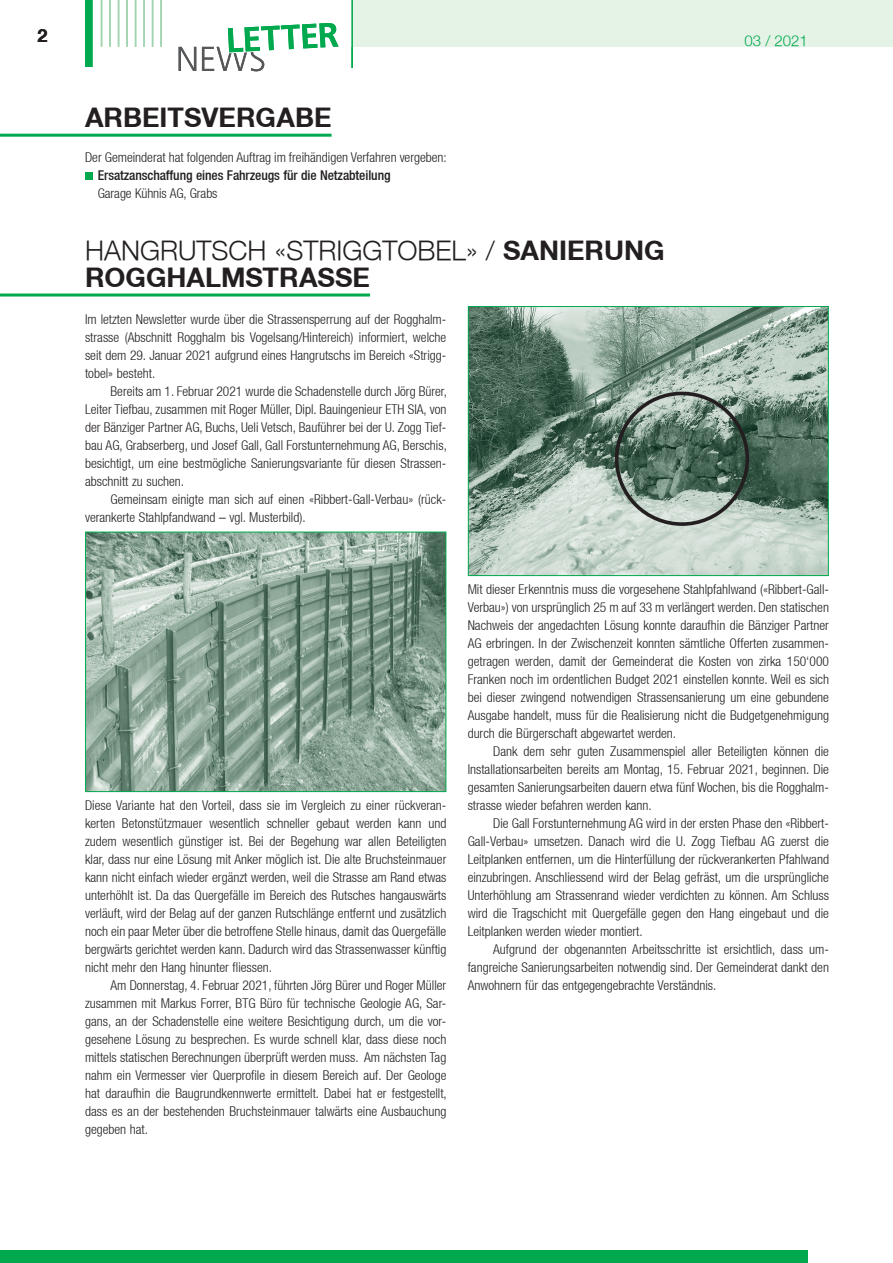
<style>
.page{position:relative;width:893px;height:1263px;background:#fff}
.page>*{position:absolute;margin:0;border:0;box-sizing:border-box;transform-origin:0 0}
.t1{font:300 27px "Helvetica Neue";color:#231f20}
.t2{font:700 27px "Helvetica Neue CE";color:#231f20}
.t3{font:700 18px "Helvetica Neue CE";color:#231f20}
.t4{font:300 15px "Helvetica Neue";color:#00a94e}
.t5{font:300 condensed 13.5px/18px "Helvetica Neue LT";color:#231f20;text-align:justify}
.t6{font:500 condensed 13.5px "Helvetica Neue";letter-spacing:-.005em;color:#231f20}
.s1{font-family:"Helvetica Neue CE";font-weight:700}
</style>
<div class="page">
<div style="left:85px;top:173px;width:7px;height:7px;background:#00a94e"></div>
<hr style="left:0;top:134px;width:332px;height:3px;background:#00a94e">
<hr style="left:0;top:293px;width:370px;height:3px;background:#00a94e">
<svg style="left:85px;top:531px;width:362px;height:261px;background:#8aa495"></svg>
<svg style="left:467px;top:306px;width:362px;height:270px;background:#89a093"></svg>
<div style="left:615px;top:392px;width:134px;height:134px;border:4px solid #231f20;border-radius:50%"></div>
<div style="left:352px;top:0;width:541px;height:47px;background:#e5f3e7"></div>
<div style="left:85px;top:0;width:8px;height:67px;background:#00a94e"></div>
<hr style="left:101px;top:0;width:1px;height:47px;background:#a1d4ae">
<hr style="left:109px;top:0;width:2px;height:47px;background:#a1d4ae">
<hr style="left:118px;top:0;width:1px;height:47px;background:#a1d4ae">
<hr style="left:126px;top:0;width:2px;height:47px;background:#a1d4ae">
<hr style="left:135px;top:0;width:1px;height:47px;background:#a1d4ae">
<hr style="left:143px;top:0;width:2px;height:47px;background:#a1d4ae">
<hr style="left:152px;top:0;width:1px;height:47px;background:#a1d4ae">
<hr style="left:160px;top:0;width:2px;height:47px;background:#a1d4ae">
<hr style="left:351px;top:0;width:2px;height:68px;background:#00a94e">
<div style="left:0;top:1250px;width:808px;height:13px;background:#00a94e"></div>
<svg style="left:179px;top:47px;width:17px;height:24px"></svg>
<svg style="left:202px;top:23px;width:137px;height:48px"></svg>
<h2 class="t3" style="left:38px;top:25px;width:12px">2</h2>
<p class="t4" style="left:744px;top:32px;width:65px">03 / 2021</p>
<p class="t4" style="left:718px;top:32px;width:54px">Oktober</p>
<p class="t4" style="left:791px;top:32px;width:18px">09</p>
<h1 class="t2" style="left:85px;top:101px;width:248px">ARBEITSVERGABE</h1>
<p class="t5" style="left:85px;top:148px;width:363px">Der Gemeinderat hat folgenden Auftrag im freihändigen Verfahren vergeben:</p>
<p class="t6" style="left:98px;top:167px;width:294px">Ersatzanschaffung eines Fahrzeugs für die Netzabteilung</p>
<p class="t5" style="left:98px;top:184px;width:121px">Garage Kühnis AG, Grabs</p>
<h1 class="t1" style="left:85px;top:234px;width:581px">HANGRUTSCH «STRIGGTOBEL» / <span class="s1">SANIERUNG</span></h1>
<h1 class="t2" style="left:85px;top:261px;width:287px">ROGGHALMSTRASSE</h1>
<p class="t5" style="left:85px;top:310px;width:363px">Im letzten Newsletter wurde über die Strassensperrung auf der Rogghalm&shy;strasse (Abschnitt Rogghalm bis Vogelsang/Hintereich) informiert, welche seit dem 29. Januar 2021 aufgrund eines Hangrutschs im Bereich «Strigg&shy;tobel» besteht.</p>
<p class="t5" style="left:85px;top:382px;width:363px;text-indent:26px">Bereits am 1. Februar 2021 wurde die Schadenstelle durch Jörg Bürer, Leiter Tiefbau, zusammen mit Roger Müller, Dipl. Bauingenieur ETH SIA, von der Bänziger Partner AG, Buchs, Ueli Vetsch, Bauführer bei der U. Zogg Tief&shy;bau AG, Grabserberg, und Josef Gall, Gall Forstunternehmung AG, Berschis, besichtigt, um eine bestmögliche Sanierungsvariante für diesen Strassen&shy;abschnitt zu suchen.</p>
<p class="t5" style="left:85px;top:490px;width:363px;text-indent:26px">Gemeinsam einigte man sich auf einen «Ribbert-Gall-Verbau» (rück&shy;verankerte Stahlpfandwand – vgl. Musterbild).</p>
<p class="t5" style="left:85px;top:796px;width:363px">Diese Variante hat den Vorteil, dass sie im Vergleich zu einer rückveran&shy;kerten Betonstützmauer wesentlich schneller gebaut werden kann und zudem wesentlich günstiger ist. Bei der Begehung war allen Beteiligten klar, dass nur eine Lösung mit Anker möglich ist. Die alte Bruchsteinmauer kann nicht einfach wieder ergänzt werden, weil die Strasse am Rand etwas unterhöhlt ist. Da das Quergefälle im Bereich des Rutsches hangauswärts verläuft, wird der Belag auf der ganzen Rutschlänge entfernt und zusätzlich noch ein paar Meter über die betroffene Stelle hinaus, damit das Quergefälle bergwärts gerichtet werden kann. Dadurch wird das Strassenwasser künftig nicht mehr den Hang hinunter fliessen.</p>
<p class="t5" style="left:85px;top:976px;width:363px;text-indent:26px">Am Donnerstag, 4. Februar 2021, führten Jörg Bürer und Roger Müller zusammen mit Markus Forrer, BTG Büro für technische Geologie AG, Sar&shy;gans, an der Schadenstelle eine weitere Besichtigung durch, um die vor&shy;gesehene Lösung zu besprechen. Es wurde schnell klar, dass diese noch mittels statischen Berechnungen überprüft werden muss. Am nächsten Tag nahm ein Vermesser vier Querprofile in diesem Bereich auf. Der Geologe hat daraufhin die Baugrundkennwerte ermittelt. Dabei hat er festgestellt, dass es an der bestehenden Bruchsteinmauer talwärts eine Ausbauchung gegeben hat.</p>
<p class="t5" style="left:468px;top:580px;width:363px">Mit dieser Erkenntnis muss die vorgesehene Stahlpfahlwand («Ribbert-Gall-Verbau») von ursprünglich 25 m auf 33 m verlängert werden. Den statischen Nachweis der angedachten Lösung konnte daraufhin die Bänziger Partner AG erbringen. In der Zwischenzeit konnten sämtliche Offerten zusammen&shy;getragen werden, damit der Gemeinderat die Kosten von zirka 150‘000<br>Franken noch im ordentlichen Budget 2021 einstellen konnte. Weil es sich bei dieser zwingend notwendigen Strassensanierung um eine gebundene Ausgabe handelt, muss für die Realisierung nicht die Budgetgenehmigung durch die Bürgerschaft abgewartet werden.</p>
<p class="t5" style="left:468px;top:742px;width:363px;text-indent:26px">Dank dem sehr guten Zusammenspiel aller Beteiligten können die Installationsarbeiten bereits am Montag, 15. Februar 2021, beginnen. Die gesamten Sanierungsarbeiten dauern etwa fünf Wochen, bis die Rogghalm&shy;strasse wieder befahren werden kann.</p>
<p class="t5" style="left:468px;top:814px;width:363px;text-indent:26px">Die Gall Forstunternehmung AG wird in der ersten Phase den «Ribbert-Gall-Verbau» umsetzen. Danach wird die U. Zogg Tiefbau AG zuerst die Leitplanken entfernen, um die Hinterfüllung der rückverankerten Pfahlwand einzubringen. Anschliessend wird der Belag gefräst, um die ursprüngliche Unterhöhlung am Strassenrand wieder verdichten zu können. Am Schluss wird die Tragschicht mit Quergefälle gegen den Hang eingebaut und die Leitplanken werden wieder montiert.</p>
<p class="t5" style="left:468px;top:940px;width:363px;text-indent:26px">Aufgrund der obgenannten Arbeitsschritte ist ersichtlich, dass um&shy;fangreiche Sanierungsarbeiten notwendig sind. Der Gemeinderat dankt den Anwohnern für das entgegengebrachte Verständnis.</p>
</div>
